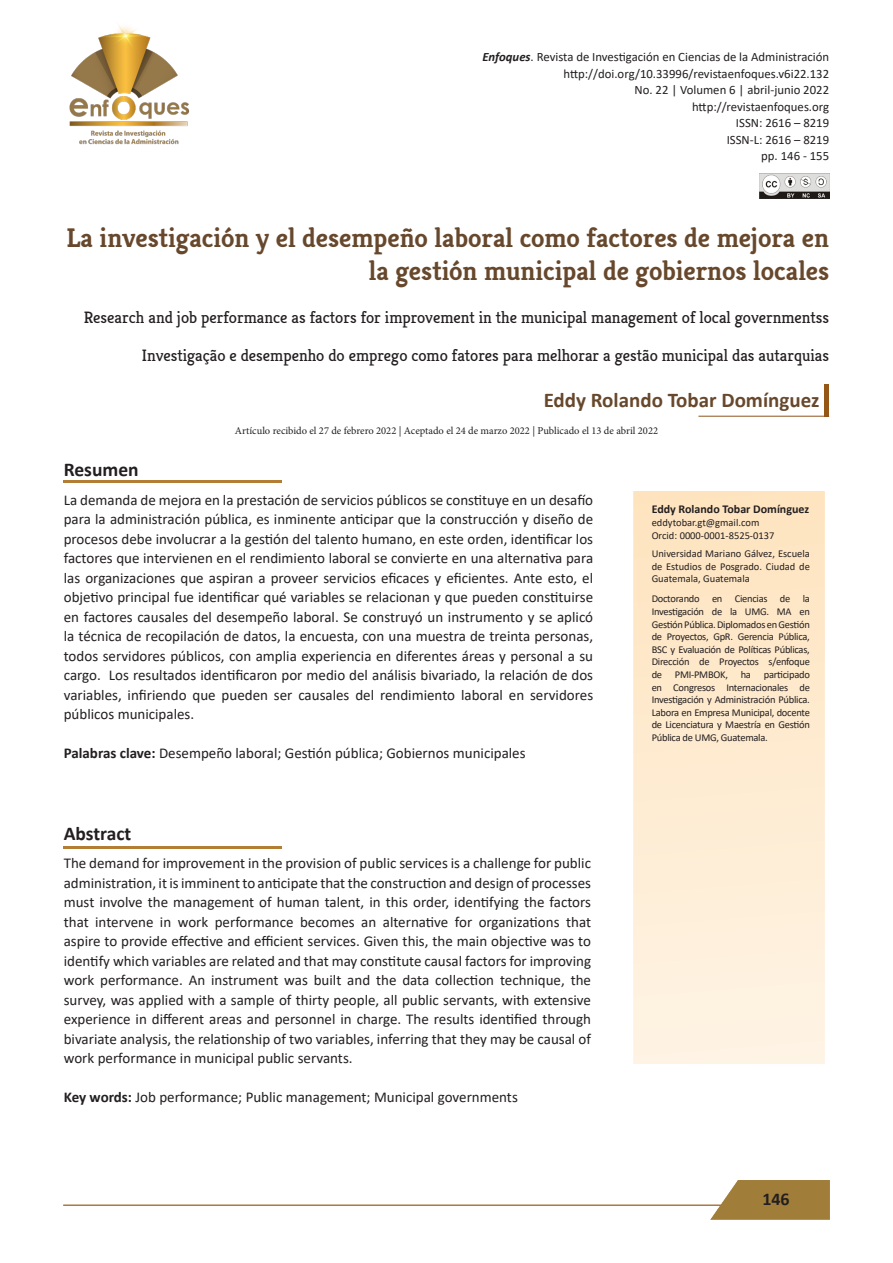
<style>
.page{position:relative;width:893px;height:1263px;background:#fff}
.page>*{position:absolute;margin:0;border:0;box-sizing:border-box;transform-origin:0 0}
.t1{font:700 27px/32.4px "Kreon";color:#67482c;text-align:right}
.t2{font:700 21px "Calibri";color:#67482c}
.t3{font:700 19.5px "Calibri";color:#231f20}
.t4{font:700 18px "Calibri";color:#231f20}
.t5{font:16.5px "Kreon";color:#231f20}
.t6{font:15px/19.5px "Calibri";color:#231f20;text-align:justify}
.t7{font:12.75px "Calibri";color:#231f20}
.t8{font:700 12px "Calibri";color:#231f20}
.t9{font:10.5px/12.6px "Calibri";color:#231f20;text-align:justify}
.t10{font:10.5px "Minion Pro";color:#231f20}
.s1{font-weight:700;font-style:italic}
.s2{font-weight:700}
</style>
<div class="page">
<img style="left:64px;top:1180px;width:765px;height:39px">
<img style="left:759px;top:174px;width:70px;height:24px">
<img style="left:69px;top:24px;width:121px;height:121px">
<hr style="left:64px;top:480px;width:218px;height:3px;background:#b47d34">
<hr style="left:64px;top:846px;width:218px;height:2px;background:#b47d34">
<div style="left:824px;top:384px;width:5px;height:32px;background:#955715"></div>
<hr style="left:698px;top:416px;width:131px;height:1px;background:#8d551e">
<p class="t7" style="left:482px;top:48px;width:348px"><span class="s1">Enfoques</span>. Revista de Investigación en Ciencias de la Administración</p>
<p class="t7" style="left:563px;top:64px;width:267px">http://doi.org/10.33996/revistaenfoques.v6i22.132</p>
<p class="t7" style="left:634px;top:81px;width:196px">No. 22 | Volumen 6 | abril-junio 2022</p>
<p class="t7" style="left:692px;top:97px;width:139px">http://revistaenfoques.org</p>
<p class="t7" style="left:736px;top:114px;width:95px">ISSN: 2616 – 8219</p>
<p class="t7" style="left:727px;top:130px;width:104px">ISSN-L: 2616 – 8219</p>
<p class="t7" style="left:761px;top:147px;width:69px">pp. 146 - 155</p>
<p class="t1" style="left:66px;top:222px;width:764px">La investigación y el desempeño laboral como factores de mejora en la gestión municipal de gobiernos locales</p>
<p class="t5" style="left:84px;top:307px;width:747px">Research and job performance as factors for improvement in the municipal management of local governmentss</p>
<p class="t5" style="left:142px;top:345px;width:689px">Investigação e desempenho do emprego como fatores para melhorar a gestão municipal das autarquias</p>
<p class="t2" style="left:544px;top:385px;width:277px">Eddy Rolando Tobar Domínguez</p>
<p class="t3" style="left:64px;top:456px;width:76px">Resumen</p>
<p class="t10" style="left:235px;top:424px;width:425px">Artículo recibido el 27 de febrero 2022 | Aceptado el 24 de marzo 2022 | Publicado el 13 de abril 2022</p>
<p class="t6" style="left:64px;top:489px;width:531px">La demanda de mejora en la prestación de servicios públicos se constituye en un desafío para la administración pública, es inminente anticipar que la construcción y diseño de procesos debe involucrar a la gestión del talento humano, en este orden, identificar los factores que intervienen en el rendimiento laboral se convierte en una alternativa para las organizaciones que aspiran a proveer servicios eficaces y eficientes. Ante esto, el objetivo principal fue identificar qué variables se relacionan y que pueden constituirse en factores causales del desempeño laboral. Se construyó un instrumento y se aplicó la técnica de recopilación de datos, la encuesta, con una muestra de treinta personas, todos servidores públicos, con amplia experiencia en diferentes áreas y personal a su cargo. Los resultados identificaron por medio del análisis bivariado, la relación de dos variables, infiriendo que pueden ser causales del rendimiento laboral en servidores públicos municipales.</p>
<p class="t6" style="left:64px;top:743px;width:463px"><span class="s2">Palabras clave:</span> Desempeño laboral; Gestión pública; Gobiernos municipales</p>
<p class="t3" style="left:64px;top:819px;width:69px">Abstract</p>
<p class="t6" style="left:64px;top:853px;width:529px">The demand for improvement in the provision of public services is a challenge for public administration, it is imminent to anticipate that the construction and design of processes must involve the management of human talent, in this order, identifying the factors that intervene in work performance becomes an alternative for organizations that aspire to provide effective and efficient services. Given this, the main objective was to identify which variables are related and that may constitute causal factors for improving work performance. An instrument was built and the data collection technique, the survey, was applied with a sample of thirty people, all public servants, with extensive experience in different areas and personnel in charge. The results identified through bivariate analysis, the relationship of two variables, inferring that they may be causal of work performance in municipal public servants.</p>
<p class="t6" style="left:64px;top:1087px;width:456px"><span class="s2">Key words:</span> Job performance; Public management; Municipal governments</p>
<p class="t8" style="left:652px;top:501px;width:159px">Eddy Rolando Tobar Domínguez</p>
<p class="t9" style="left:652px;top:516px;width:109px">eddytobar.gt@gmail.com</p>
<p class="t9" style="left:652px;top:528px;width:124px">Orcid: 0000-0001-8525-0137</p>
<p class="t9" style="left:652px;top:547px;width:160px">Universidad Mariano Gálvez, Escuela de Estudios de Posgrado. Ciudad de Guatemala, Guatemala</p>
<p class="t9" style="left:652px;top:592px;width:160px">Doctorando en Ciencias de la Investigación de la UMG. MA en Gestión Pública. Diplomados en Gestión de Proyectos, GpR. Gerencia Pública, BSC y Evaluación de Políticas Públicas, Dirección de Proyectos s/enfoque de PMI-PMBOK, ha participado en Congresos Internacionales de Investigación y Administración Pública.<br>Labora en Empresa Municipal, docente de Licenciatura y Maestría en Gestión Pública de UMG, Guatemala.</p>
<p class="t4" style="left:762px;top:1186px;width:29px">146</p>
</div>
